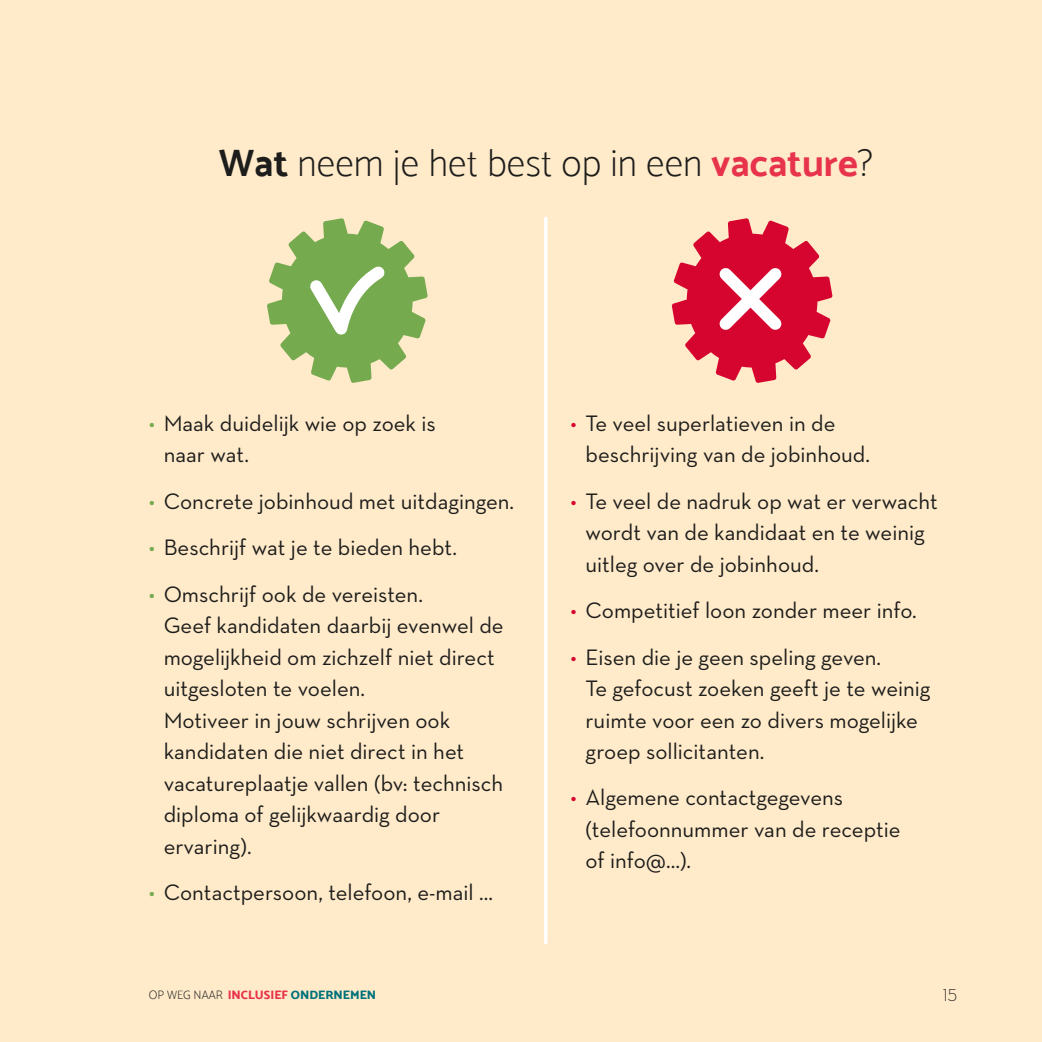
<style>
.page{position:relative;width:1042px;height:1042px;background:#ffeaca}
.page>*{position:absolute;margin:0;border:0;box-sizing:border-box;transform-origin:0 0}
.t1{font:38.5px "Mosk Thin 100";color:#1d1d1b}
.t2{font:22.75px/31.5px "Neutra Text";color:#1d1d1b}
.t3{font:17.5px "Neutra Text Light Fractions";color:#1d1d1b}
.t4{font:12.25px "Mosk Extra Bold 800";color:#00727a}
.s1{font-family:"Mosk Bold 700"}
.s2{font-family:"Mosk Bold 700";color:#e7344c}
.s3{color:#75aa4f}
.s4{color:#d60530}
.s5{font-family:"Mosk Thin 100";color:#1d1d1b}
.s6{color:#e7344c}
</style>
<div class="page">
<hr style="left:544px;top:218px;width:3px;height:725px;background:#fff">
<svg style="left:267px;top:218px;width:161px;height:165px"></svg>
<svg style="left:671px;top:218px;width:161px;height:165px"></svg>
<p class="t1" style="left:219px;top:141px;width:656px"><span class="s1">Wat</span> neem je het best op in een <span class="s2">vacature</span>?</p>
<p class="t2" style="left:164px;top:407px;width:274px;text-indent:-15px"><span class="s3">•</span> Maak duidelijk wie op zoek is naar wat.</p>
<p class="t2" style="left:149px;top:485px;width:367px"><span class="s3">•</span> Concrete jobinhoud met uitdagingen.</p>
<p class="t2" style="left:149px;top:531px;width:310px"><span class="s3">•</span> Beschrijf wat je te bieden hebt.</p>
<p class="t2" style="left:164px;top:578px;width:341px;text-indent:-15px"><span class="s3">•</span> Omschrijf ook de vereisten.<br>Geef kandidaten daarbij evenwel de mogelijkheid om zichzelf niet direct uitgesloten te voelen.<br>Motiveer in jouw schrijven ook kandidaten die niet direct in het vacatureplaatje vallen (bv: technisch diploma of gelijkwaardig door ervaring).</p>
<p class="t2" style="left:149px;top:876px;width:346px"><span class="s3">•</span> Contactpersoon, telefoon, e-mail ...</p>
<p class="t2" style="left:585px;top:407px;width:286px;text-indent:-15px"><span class="s4">•</span> Te veel superlatieven in de beschrijving van de jobinhoud.</p>
<p class="t2" style="left:585px;top:485px;width:354px;text-indent:-15px"><span class="s4">•</span> Te veel de nadruk op wat er verwacht wordt van de kandidaat en te weinig uitleg over de jobinhoud.</p>
<p class="t2" style="left:570px;top:594px;width:347px"><span class="s4">•</span> Competitief loon zonder meer info.</p>
<p class="t2" style="left:585px;top:641px;width:346px;text-indent:-15px"><span class="s4">•</span> Eisen die je geen speling geven.<br>Te gefocust zoeken geeft je te weinig ruimte voor een zo divers mogelijke groep sollicitanten.</p>
<p class="t2" style="left:585px;top:781px;width:317px;text-indent:-15px"><span class="s4">•</span> Algemene contactgegevens (telefoonnummer van de receptie of info@…).</p>
<p class="t4" style="left:149px;top:987px;width:229px"><span class="s5">OP WEG NAAR</span> <span class="s6">INCLUSIEF</span> ONDERNEMEN</p>
<p class="t3" style="left:943px;top:987px;width:16px">15</p>
</div>
